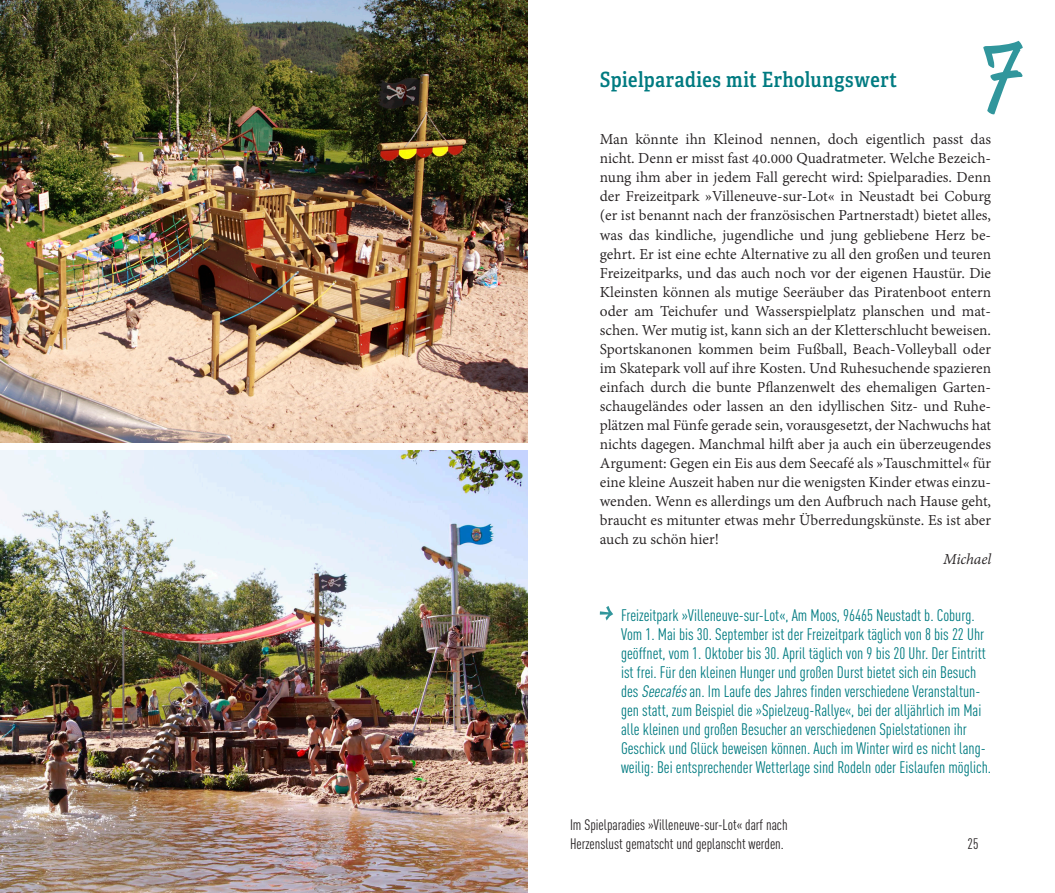
<style>
.page{position:relative;width:1055px;height:893px;background:#fff}
.page>*{position:absolute;margin:0;border:0;box-sizing:border-box;transform-origin:0 0}
.t1{font:93px "Reklame Script";color:#31969c}
.t2{font:600 21px "Adelle Condensed";letter-spacing:.025em;color:#007b81}
.t3{font:16.5px/19px "Adobe Devanagari";color:#231f20;text-align:justify}
.t4{font:condensed 16.5px/19px "DINOT";color:#007b81}
.t5{font:italic 16.5px "Adobe Devanagari";letter-spacing:-.01em;color:#231f20}
.t6{font:condensed 15px/19px "DINOT";color:#231f20}
.s1{font-style:italic}
</style>
<div class="page">
<svg style="left:600px;top:606px;width:13px;height:14px"></svg>
<img style="left:0;top:451px;width:527px;height:442px">
<img style="left:0;top:0;width:527px;height:442px">
<p class="t2" style="left:600px;top:67px;width:299px">Spielparadies mit Erholungswert</p>
<h1 class="t1" style="left:985px;top:14px;width:37px">7</h1>
<p class="t3" style="left:600px;top:131px;width:393px">Man könnte ihn Kleinod nennen, doch eigentlich passt das nicht. Denn er misst fast 40.000 Quadratmeter. Welche Bezeich&shy;nung ihm aber in jedem Fall gerecht wird: Spielparadies. Denn der Freizeitpark »Villeneuve-sur-Lot« in Neustadt bei Coburg (er ist benannt nach der französischen Partnerstadt) bietet alles, was das kindliche, jugendliche und jung gebliebene Herz be&shy;gehrt. Er ist eine echte Alternative zu all den großen und teuren Freizeitparks, und das auch noch vor der eigenen Haustür. Die Kleinsten können als mutige Seeräuber das Piratenboot entern oder am Teichufer und Wasserspielplatz planschen und mat&shy;schen. Wer mutig ist, kann sich an der Kletterschlucht beweisen.<br>Sportskanonen kommen beim Fußball, Beach-Volleyball oder im Skatepark voll auf ihre Kosten. Und Ruhesuchende spazieren einfach durch die bunte Pflanzenwelt des ehemaligen Garten&shy;schaugeländes oder lassen an den idyllischen Sitz- und Ruhe&shy;plätzen mal Fünfe gerade sein, vorausgesetzt, der Nachwuchs hat nichts dagegen. Manchmal hilft aber ja auch ein überzeugendes Argument: Gegen ein Eis aus dem Seecafé als »Tauschmittel« für eine kleine Auszeit haben nur die wenigsten Kinder etwas einzu&shy;wenden. Wenn es allerdings um den Aufbruch nach Hause geht, braucht es mitunter etwas mehr Überredungskünste. Es ist aber auch zu schön hier!</p>
<p class="t5" style="left:943px;top:549px;width:49px">Michael</p>
<p class="t4" style="left:621px;top:605px;width:371px">Freizeitpark »Villeneuve-sur-Lot«, Am Moos, 96465 Neustadt b. Coburg.<br>Vom 1. Mai bis 30. September ist der Freizeitpark täglich von 8 bis 22 Uhr geöffnet, vom 1. Oktober bis 30. April täglich von 9 bis 20 Uhr. Der Eintritt ist frei. Für den kleinen Hunger und großen Durst bietet sich ein Besuch des <span class="s1">Seecafés</span>an. Im Laufe des Jahres finden verschiedene Veranstaltun&shy;gen statt, zum Beispiel die »Spielzeug-Rallye«, bei der alljährlich im Mai alle kleinen und großen Besucher an verschiedenen Spielstationen ihr Geschick und Glück beweisen können. Auch im Winter wird es nicht lang&shy;weilig: Bei entsprechender Wetterlage sind Rodeln oder Eislaufen möglich.</p>
<p class="t6" style="left:570px;top:815px;width:219px">Im Spielparadies »Villeneuve-sur-Lot« darf nach<br>Herzenslust gematscht und geplanscht werden.</p>
<p class="t6" style="left:967px;top:834px;width:12px">25</p>
</div>
